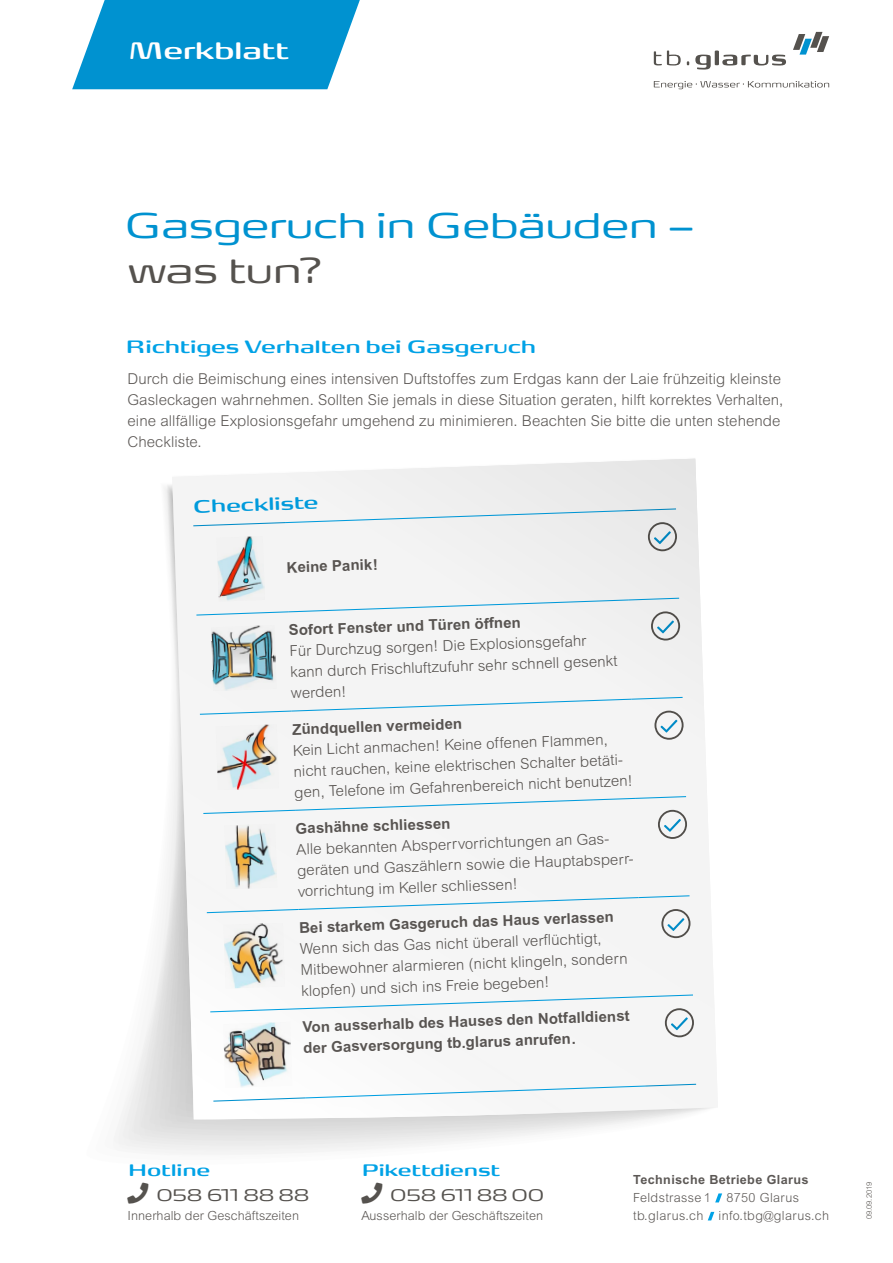
<style>
.page{position:relative;width:893px;height:1263px;background:#fff}
.page>*{position:absolute;margin:0;border:0;box-sizing:border-box;transform-origin:0 0}
.t1{font:300 45px "FP Head Pro";letter-spacing:-.01em;color:#0092d0}
.t2{font:300 45px "FP Head Pro";letter-spacing:-.01em;color:#55524e}
.t3{font:500 30px "FP Head Pro";letter-spacing:-.015em;color:#fff}
.t4{font:500 22.5px "FP Head Pro";letter-spacing:-.01em;color:#00a2e6}
.t5{font:300 21px "FP Head Pro";letter-spacing:-.01em;color:#55524e}
.t6{font:500 21px "FP Head Pro";letter-spacing:-.01em;color:#00a2e6}
.t7{font:300 15px/21px "Arial MT Std";letter-spacing:.005em;color:#5c5855}
.t8{font:700 15px/21px "Arial MT Std";color:#5c5855}
.t9{font:300 12.6px "Arial MT Std";letter-spacing:.005em;color:#5c5855}
.t10{font:300 12.6px/18px "Arial MT Std";letter-spacing:.03em;color:#5c5855}
.t11{font:700 12.6px "Arial MT Std";letter-spacing:.03em;color:#5c5855}
.t12{font:300 7.5px "Arial MT Std";letter-spacing:.005em;color:#55524e}
</style>
<div class="page">
<svg style="left:119px;top:1082px;width:325px;height:66px"></svg>
<svg style="left:152px;top:485px;width:431px;height:649px"></svg>
<svg style="left:172px;top:459px;width:543px;height:660px"></svg>
<svg style="left:212px;top:1083px;width:485px;height:19px"></svg>
<img style="left:216px;top:551px;width:49px;height:46px">
<div style="left:192px;top:508px;width:485px;height:43px;background:#f1f1f1"></div>
<img style="left:211px;top:641px;width:66px;height:50px">
<svg style="left:195px;top:597px;width:485px;height:44px"></svg>
<img style="left:216px;top:740px;width:63px;height:50px">
<div style="left:199px;top:696px;width:485px;height:44px;background:#f4f4f4"></div>
<img style="left:224px;top:839px;width:53px;height:50px">
<div style="left:202px;top:795px;width:485px;height:44px;background:#f4f4f4"></div>
<img style="left:223px;top:938px;width:62px;height:50px">
<svg style="left:206px;top:895px;width:485px;height:43px"></svg>
<img style="left:223px;top:1037px;width:69px;height:51px">
<svg style="left:209px;top:994px;width:485px;height:43px"></svg>
<svg style="left:72px;top:0;width:288px;height:89px;background:#1d9ed5"></svg>
<svg style="left:715px;top:1193px;width:7px;height:9px"></svg>
<svg style="left:708px;top:1212px;width:6px;height:8px"></svg>
<svg style="left:793px;top:32px;width:36px;height:23px"></svg>
<svg style="left:654px;top:51px;width:27px;height:15px"></svg>
<svg style="left:695px;top:55px;width:16px;height:15px"></svg>
<hr style="left:715px;top:51px;width:4px;height:14px;background:#55524e;border-radius:2px">
<svg style="left:722px;top:55px;width:64px;height:11px"></svg>
<svg style="left:654px;top:81px;width:175px;height:8px"></svg>
<h2 class="t3" style="left:128px;top:29px;width:162px">Merkblatt</h2>
<h1 class="t1" style="left:125px;top:194px;width:571px">Gasgeruch in Gebäuden –</h1>
<h1 class="t2" style="left:128px;top:239px;width:197px">was tun?</h1>
<h3 class="t4" style="left:126px;top:330px;width:412px">Richtiges Verhalten bei Gasgeruch</h3>
<p class="t7" style="left:128px;top:368px;width:657px">Durch die Beimischung eines intensiven Duftstoffes zum Erdgas kann der Laie frühzeitig kleinste Gasleckagen wahrnehmen. Sollten Sie jemals in diese Situation geraten, hilft korrektes Verhalten, eine allfällige Explosionsgefahr umgehend zu minimieren. Beachten Sie bitte die unten stehende Checkliste.</p>
<h3 class="t4" style="left:193px;top:490px;width:127px;rotate:-2deg">Checkliste</h3>
<p class="t8" style="left:286px;top:557px;width:93px;rotate:-2deg">Keine Panik!</p>
<p class="t8" style="left:288px;top:619px;width:234px;rotate:-2deg">Sofort Fenster und Türen öffnen</p>
<p class="t7" style="left:289px;top:640px;width:329px;rotate:-2deg">Für Durchzug sorgen! Die Explosionsgefahr kann durch Frischluftzufuhr sehr schnell gesenkt werden!</p>
<p class="t8" style="left:292px;top:718px;width:171px;rotate:-2deg">Zündquellen vermeiden</p>
<p class="t7" style="left:293px;top:740px;width:340px;rotate:-2deg">Kein Licht anmachen! Keine offenen Flammen, nicht rauchen, keine elektrischen Schalter betäti&shy;gen, Telefone im Gefahrenbereich nicht benutzen!</p>
<p class="t8" style="left:295px;top:818px;width:156px;rotate:-2deg">Gashähne schliessen</p>
<p class="t7" style="left:296px;top:839px;width:341px;rotate:-2deg">Alle bekannten Absperrvorrichtungen an Gas&shy;geräten und Gaszählern sowie die Hauptabsperr&shy;vorrichtung im Keller schliessen!</p>
<p class="t8" style="left:299px;top:917px;width:316px;rotate:-2deg">Bei starkem Gasgeruch das Haus verlassen</p>
<p class="t7" style="left:300px;top:938px;width:329px;rotate:-2deg">Wenn sich das Gas nicht überall verfl üchtigt,<br>Mitbewohner alarmieren (nicht klingeln, sondern klopfen) und sich ins Freie begeben!</p>
<p class="t8" style="left:302px;top:1016px;width:329px;rotate:-2deg">Von ausserhalb des Hauses den Notfalldienst der Gasversorgung tb.glarus anrufen.</p>
<h3 class="t6" style="left:128px;top:1155px;width:84px">Hotline</h3>
<h3 class="t5" style="left:156px;top:1180px;width:155px">058 611 88 88</h3>
<p class="t9" style="left:128px;top:1209px;width:173px">Innerhalb der Geschäftszeiten</p>
<h3 class="t6" style="left:362px;top:1155px;width:140px">Pikettdienst</h3>
<h3 class="t5" style="left:390px;top:1180px;width:155px">058 611 88 00</h3>
<p class="t9" style="left:361px;top:1209px;width:183px">Ausserhalb der Geschäftszeiten</p>
<p class="t11" style="left:633px;top:1172px;width:177px">Technische Betriebe Glarus</p>
<p class="t10" style="left:633px;top:1189px;width:197px">Feldstrasse 1 8750 Glarus tb.glarus.ch info.tbg@glarus.ch</p>
<p class="t12" style="left:865px;top:1219px;width:39px;rotate:-90deg">09.09.2019</p>
</div>
